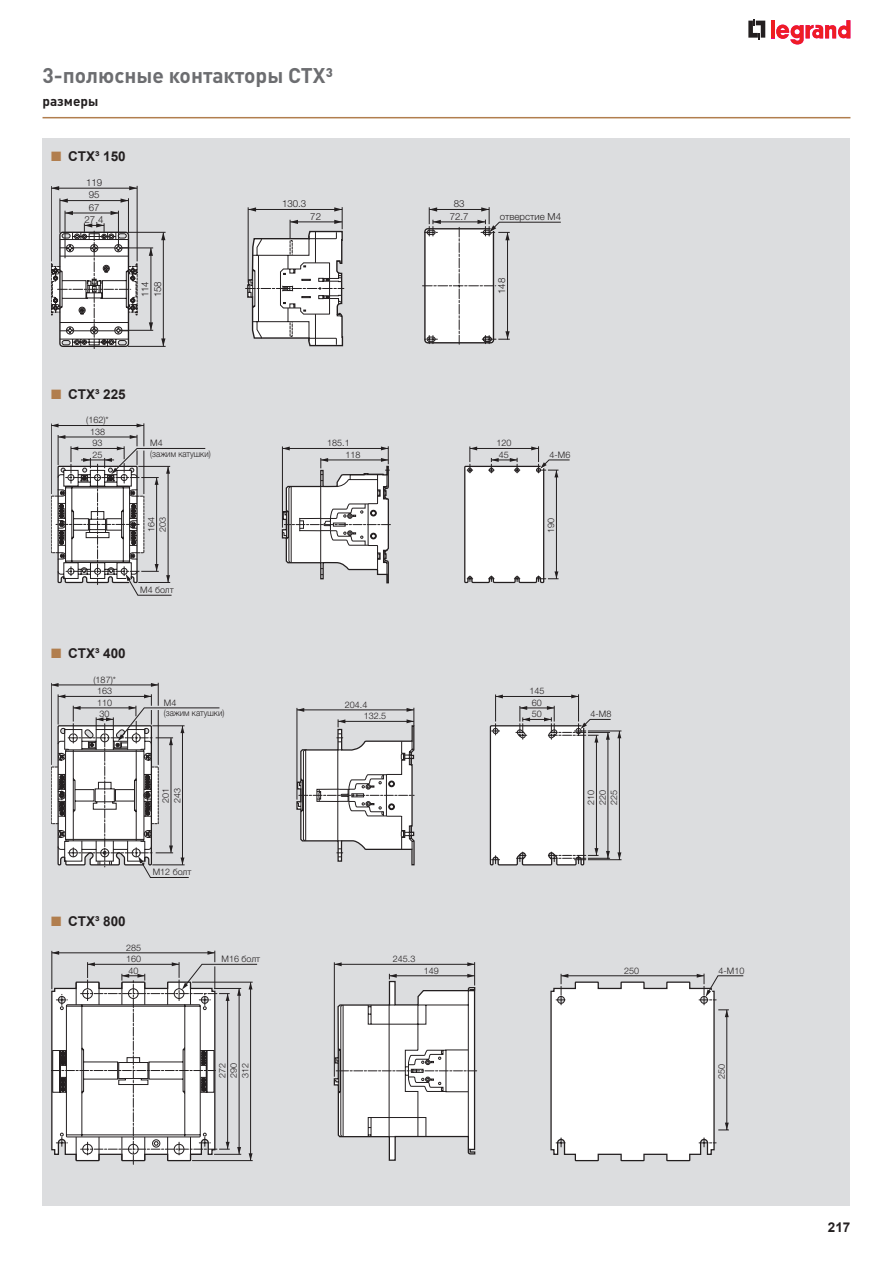
<style>
.page{position:relative;width:893px;height:1263px;background:#fff}
.page>*{position:absolute;margin:0;border:0;box-sizing:border-box;transform-origin:0 0}
.t1{font:700 21px "DIN Pro";color:#6c6d70}
.t2{font:700 13.5px "Arial";color:#231f20}
.t3{font:700 13.5px "DIN Pro";color:#231f20}
.t4{font:300 9.75px/12.5px "Helvetica Neue LTW1 G";color:#231f20}
.t5{font:300 9px/11.4px "Helvetica Neue LTW1 G";color:#231f20}
.t6{font:300 9px "Helvetica Neue LTW1 G";color:#231f20;scale:.9 1}
.s1{color:#b17e4e}
</style>
<div class="page">
<div style="left:43px;top:138px;width:807px;height:1067px;background:#dcdddf"></div>
<svg style="left:748px;top:19px;width:17px;height:20px"></svg>
<hr style="left:771px;top:20px;width:4px;height:18px;background:#ee1d23">
<svg style="left:776px;top:20px;width:74px;height:25px"></svg>
<hr style="left:43px;top:117px;width:807px;height:1px;background:#b17e4e">
<hr style="left:65px;top:213px;width:53px;height:1px;background:#231f20">
<svg style="left:111px;top:211px;width:7px;height:4px"></svg>
<svg style="left:66px;top:211px;width:7px;height:4px"></svg>
<hr style="left:118px;top:211px;width:1px;height:35px;background:#231f20">
<hr style="left:65px;top:211px;width:1px;height:47px;background:#231f20">
<hr style="left:60px;top:200px;width:68px;height:1px;background:#231f20">
<svg style="left:121px;top:198px;width:7px;height:5px"></svg>
<svg style="left:61px;top:198px;width:7px;height:5px"></svg>
<hr style="left:60px;top:198px;width:1px;height:35px;background:#231f20">
<hr style="left:128px;top:198px;width:1px;height:35px;background:#231f20">
<hr style="left:51px;top:188px;width:86px;height:1px;background:#231f20">
<svg style="left:129px;top:186px;width:8px;height:4px"></svg>
<svg style="left:52px;top:186px;width:7px;height:4px"></svg>
<hr style="left:51px;top:186px;width:1px;height:75px;background:#231f20">
<hr style="left:137px;top:186px;width:1px;height:75px;background:#231f20">
<hr style="left:128px;top:346px;width:38px;height:1px;background:#231f20">
<svg style="left:161px;top:342px;width:4px;height:4px"></svg>
<svg style="left:138px;top:231px;width:207px;height:111px"></svg>
<svg style="left:51px;top:223px;width:87px;height:126px"></svg>
<svg style="left:246px;top:207px;width:98px;height:140px"></svg>
<svg style="left:422px;top:207px;width:139px;height:137px"></svg>
<svg style="left:51px;top:423px;width:519px;height:172px"></svg>
<svg style="left:296px;top:694px;width:326px;height:172px"></svg>
<svg style="left:51px;top:683px;width:169px;height:195px"></svg>
<svg style="left:333px;top:962px;width:144px;height:199px"></svg>
<svg style="left:550px;top:974px;width:194px;height:188px"></svg>
<svg style="left:51px;top:951px;width:207px;height:213px"></svg>
<h1 class="t1" style="left:43px;top:61px;width:292px">3-полюсные контакторы CTX³</h1>
<h2 class="t3" style="left:43px;top:92px;width:57px">размеры</h2>
<h2 class="t2" style="left:51px;top:147px;width:76px"><span class="s1">■</span> CTX³ 150</h2>
<p class="t4" style="left:86px;top:176px;width:18px">119</p>
<p class="t4" style="left:89px;top:189px;width:12px">95</p>
<p class="t4" style="left:89px;top:201px;width:12px">67</p>
<p class="t4" style="left:85px;top:213px;width:20px">27.4</p>
<p class="t4" style="left:282px;top:197px;width:26px">130.3</p>
<p class="t4" style="left:310px;top:210px;width:12px">72</p>
<p class="t4" style="left:454px;top:197px;width:12px">83</p>
<p class="t4" style="left:450px;top:210px;width:20px">72.7</p>
<p class="t4" style="left:500px;top:210px;width:63px">отверстие M4</p>
<p class="t4" style="left:139px;top:297px;width:18px;rotate:-90deg">114<br>158</p>
<p class="t4" style="left:495px;top:294px;width:18px;rotate:-90deg">148</p>
<h2 class="t2" style="left:51px;top:385px;width:76px"><span class="s1">■</span> CTX³ 225</h2>
<p class="t5" style="left:86px;top:414px;width:24px">(162)*</p>
<p class="t5" style="left:90px;top:426px;width:17px">138</p>
<p class="t5" style="left:93px;top:437px;width:12px">93</p>
<p class="t5" style="left:92px;top:449px;width:12px">25</p>
<p class="t5" style="left:150px;top:438px;width:62px;line-height:10.8px">M4<br>(зажим катушки)</p>
<p class="t5" style="left:327px;top:437px;width:24px">185.1</p>
<p class="t5" style="left:345px;top:449px;width:17px">118</p>
<p class="t5" style="left:496px;top:437px;width:17px">120</p>
<p class="t5" style="left:499px;top:449px;width:12px">45</p>
<p class="t5" style="left:550px;top:449px;width:22px">4-M6</p>
<p class="t5" style="left:146px;top:532px;width:17px;rotate:-90deg">164<br>203</p>
<p class="t5" style="left:545px;top:533px;width:17px;rotate:-90deg">190</p>
<p class="t5" style="left:140px;top:584px;width:35px">M4 болт</p>
<h2 class="t2" style="left:51px;top:645px;width:76px"><span class="s1">■</span> CTX³ 400</h2>
<p class="t5" style="left:93px;top:674px;width:24px">(187)*</p>
<p class="t5" style="left:97px;top:685px;width:17px">163</p>
<p class="t5" style="left:97px;top:697px;width:17px">110</p>
<p class="t5" style="left:164px;top:697px;width:14px">M4</p>
<p class="t5" style="left:100px;top:708px;width:12px">30</p>
<p class="t6" style="left:164px;top:708px;width:69px">(зажим катушки)</p>
<p class="t5" style="left:345px;top:699px;width:24px">204.4</p>
<p class="t5" style="left:364px;top:710px;width:24px">132.5</p>
<p class="t5" style="left:529px;top:685px;width:17px">145</p>
<p class="t5" style="left:532px;top:697px;width:12px">60</p>
<p class="t5" style="left:532px;top:708px;width:12px">50</p>
<p class="t5" style="left:591px;top:708px;width:22px">4-M8</p>
<p class="t5" style="left:160px;top:803px;width:17px;rotate:-90deg">201<br>243</p>
<p class="t5" style="left:153px;top:866px;width:40px">M12 болт</p>
<h2 class="t2" style="left:51px;top:912px;width:76px"><span class="s1">■</span> CTX³ 800</h2>
<p class="t5" style="left:126px;top:942px;width:17px">285</p>
<p class="t5" style="left:126px;top:953px;width:17px">160</p>
<p class="t5" style="left:128px;top:965px;width:12px">40</p>
<p class="t5" style="left:222px;top:953px;width:40px">M16 болт</p>
<p class="t5" style="left:393px;top:953px;width:24px">245.3</p>
<p class="t5" style="left:424px;top:965px;width:17px">149</p>
<p class="t5" style="left:585px;top:805px;width:17px;text-align:justify;rotate:-90deg">210<br>220<br>225</p>
<p class="t5" style="left:624px;top:965px;width:17px">250</p>
<p class="t5" style="left:217px;top:1078px;width:17px;text-align:justify;rotate:-90deg">272<br>290<br>312</p>
<p class="t5" style="left:718px;top:965px;width:27px">4-M10</p>
<p class="t5" style="left:716px;top:1079px;width:17px;rotate:-90deg">250</p>
<h2 class="t2" style="left:828px;top:1219px;width:24px">217</h2>
</div>
